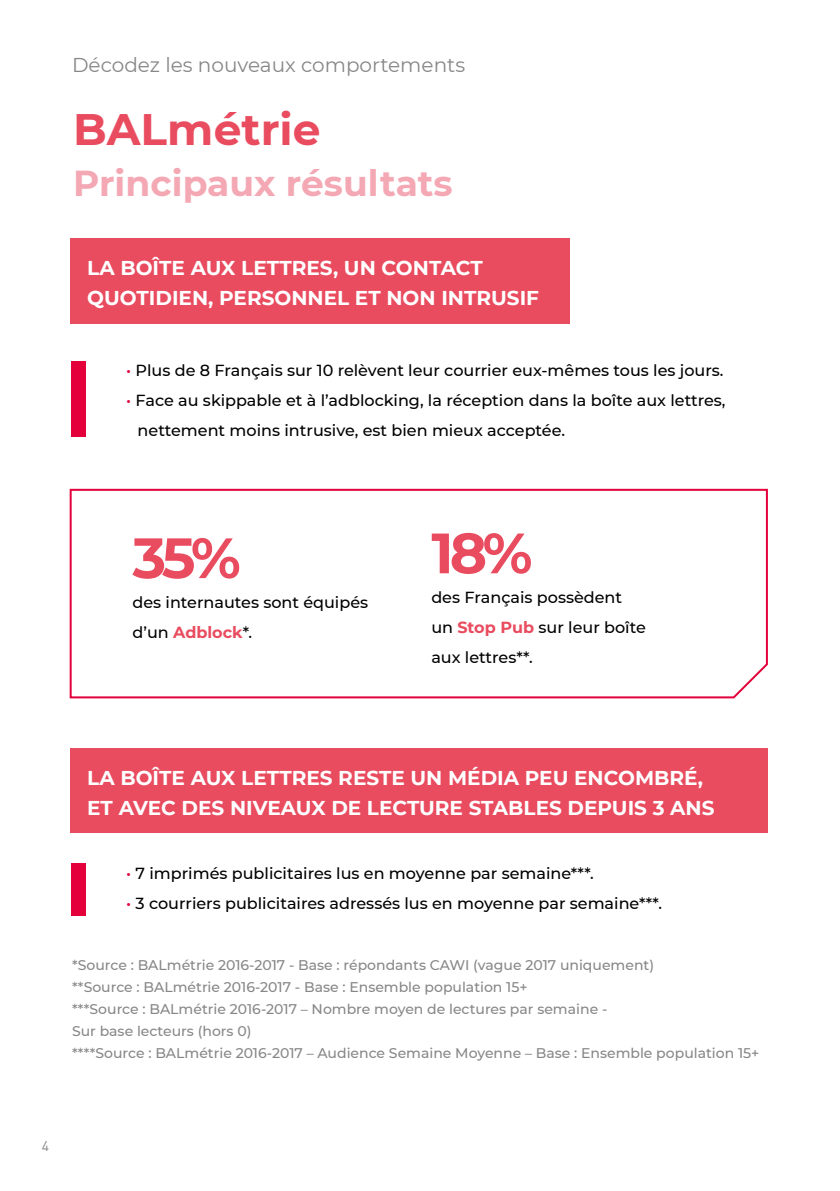
<style>
.page{position:relative;width:840px;height:1191px;background:#fff}
.page>*{position:absolute;margin:0;border:0;box-sizing:border-box;transform-origin:0 0}
.t1{font:700 56.8px "Montserrat";color:#e94b5f}
.t2{font:700 44px "Montserrat";color:#e94b5f}
.t3{font:700 36px "Montserrat";color:#f4a8b4}
.t4{font:700 20px/30px "Montserrat";color:#fff}
.t5{font:20px "Montserrat";color:#878787}
.t6{font:500 16px/30px "Montserrat";color:#000}
.t7{font:500 14px/22px "Montserrat";color:#878787}
.t8{font:14px "DIN";color:#878787}
.s1{color:#e4003a}
.s2{font-weight:700;color:#e94b5f}
</style>
<div class="page">
<div style="left:71px;top:361px;width:15px;height:76px;background:#e4003a"></div>
<div style="left:71px;top:863px;width:15px;height:52px;background:#e4003a"></div>
<div style="left:70px;top:238px;width:499px;height:85px;background:#e94b5f"></div>
<div style="left:70px;top:748px;width:697px;height:84px;background:#e94b5f"></div>
<svg style="left:69px;top:488px;width:699px;height:211px"></svg>
<p class="t5" style="left:72px;top:51px;width:394px">Décodez les nouveaux comportements</p>
<h2 class="t2" style="left:73px;top:97px;width:249px">BALmétrie</h2>
<h3 class="t3" style="left:73px;top:158px;width:381px">Principaux résultats</h3>
<p class="t4" style="left:87px;top:252px;width:453px">LA BOÎTE AUX LETTRES, UN CONTACT<br>QUOTIDIEN, PERSONNEL ET NON INTRUSIF</p>
<p class="t6" style="left:126px;top:355px;width:598px"><span class="s1">•</span> Plus de 8 Français sur 10 relèvent leur courrier eux-mêmes tous les jours.</p>
<p class="t6" style="left:137px;top:385px;width:589px;text-indent:-11px"><span class="s1">•</span> Face au skippable et à l’adblocking, la réception dans la boîte aux lettres, nettement moins intrusive, est bien mieux acceptée.</p>
<h1 class="t1" style="left:132px;top:517px;width:110px">35%</h1>
<p class="t6" style="left:132px;top:587px;width:237px">des internautes sont équipés d’un <span class="s2">Adblock</span>*.</p>
<h1 class="t1" style="left:431px;top:512px;width:102px">18%</h1>
<p class="t6" style="left:431px;top:582px;width:216px">des Français possèdent un <span class="s2">Stop Pub</span> sur leur boîte aux lettres**.</p>
<p class="t4" style="left:87px;top:762px;width:628px">LA BOÎTE AUX LETTRES RESTE UN MÉDIA PEU ENCOMBRÉ,<br>ET AVEC DES NIVEAUX DE LECTURE STABLES DEPUIS 3 ANS</p>
<p class="t6" style="left:126px;top:857px;width:469px"><span class="s1">•</span> 7 imprimés publicitaires lus en moyenne par semaine***.</p>
<p class="t6" style="left:126px;top:887px;width:537px"><span class="s1">•</span> 3 courriers publicitaires adressés lus en moyenne par semaine***.</p>
<p class="t7" style="left:72px;top:954px;width:688px">*Source : BALmétrie 2016-2017 - Base : répondants CAWI (vague 2017 uniquement)<br>**Source : BALmétrie 2016-2017 - Base : Ensemble population 15+<br>***Source : BALmétrie 2016-2017 – Nombre moyen de lectures par semaine -<br>Sur base lecteurs (hors 0)<br>****Source : BALmétrie 2016-2017 – Audience Semaine Moyenne – Base : Ensemble population 15+</p>
<p class="t8" style="left:42px;top:1137px;width:9px">4</p>
</div>
